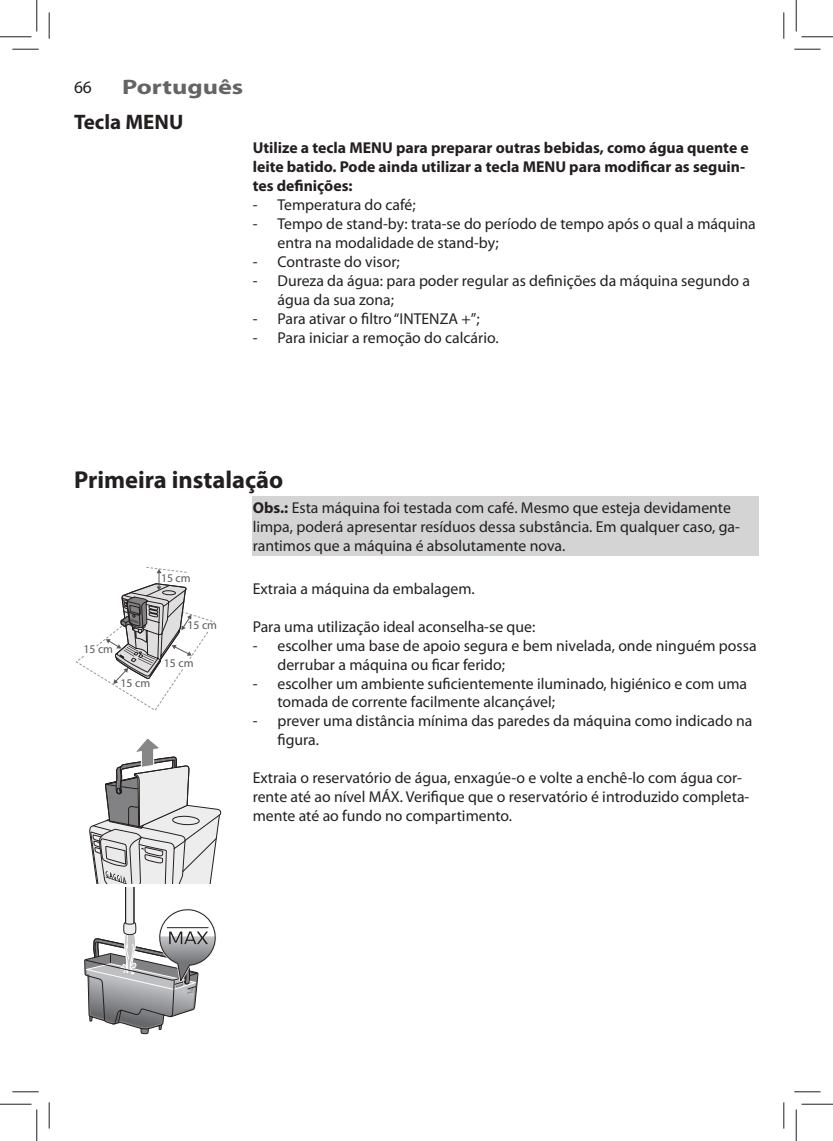
<style>
.page{position:relative;width:833px;height:1141px;background:#fff}
.page>*{position:absolute;margin:0;border:0;box-sizing:border-box;transform-origin:0 0}
.t1{font:700 24.5px "Myriad Pro";color:#241f1f}
.t2{font:700 21px "Myriad Pro";color:#656365;scale:1.25 1}
.t3{font:700 21px "Myriad Pro";color:#241f1f}
.t4{font:17.5px "Myriad Pro";color:#241f1f}
.t5{font:15.75px/18.9px "Myriad Pro";color:#241f1f}
.t6{font:700 15.75px/18.9px "Myriad Pro";color:#241f1f}
.t7{font:500 11.72px "Centrale Sans";color:#5a5758}
.s1{font-weight:700}
</style>
<div class="page">
<div style="left:253px;top:496px;width:506px;height:60px;background:#d5d4d5"></div>
<svg style="left:76px;top:567px;width:139px;height:144px"></svg>
<svg style="left:84px;top:738px;width:137px;height:296px"></svg>
<svg style="left:12px;top:49px;width:27px;height:1px"></svg>
<svg style="left:794px;top:49px;width:26px;height:1px"></svg>
<svg style="left:12px;top:1091px;width:27px;height:1px"></svg>
<svg style="left:794px;top:1091px;width:26px;height:1px"></svg>
<svg style="left:49px;top:12px;width:1px;height:27px"></svg>
<svg style="left:49px;top:1102px;width:1px;height:26px"></svg>
<svg style="left:783px;top:12px;width:1px;height:27px"></svg>
<svg style="left:783px;top:1102px;width:1px;height:26px"></svg>
<hr style="left:0;top:36px;width:32px;height:1px;background:#241f1f">
<hr style="left:801px;top:36px;width:31px;height:1px;background:#241f1f">
<hr style="left:0;top:1103px;width:32px;height:1px;background:#241f1f">
<hr style="left:801px;top:1103px;width:31px;height:1px;background:#241f1f">
<hr style="left:36px;top:0;width:1px;height:32px;background:#241f1f">
<hr style="left:36px;top:1109px;width:1px;height:31px;background:#241f1f">
<hr style="left:795px;top:0;width:1px;height:32px;background:#241f1f">
<hr style="left:795px;top:1109px;width:1px;height:31px;background:#241f1f">
<p class="t4" style="left:74px;top:76px;width:19px">66</p>
<h2 class="t2" style="left:122px;top:73px;width:98px">Português</h2>
<h2 class="t3" style="left:74px;top:109px;width:111px">Tecla MENU</h2>
<p class="t6" style="left:253px;top:138px;width:497px">Utilize a tecla MENU para preparar outras bebidas, como água quente e leite batido. Pode ainda utilizar a tecla MENU para modificar as seguin&shy;tes definições:</p>
<p class="t5" style="left:253px;top:195px;width:164px">- Temperatura do café;</p>
<p class="t5" style="left:277px;top:214px;width:479px;text-indent:-25px">- Tempo de stand-by: trata-se do período de tempo após o qual a máquina entra na modalidade de stand-by;</p>
<p class="t5" style="left:253px;top:252px;width:149px">- Contraste do visor;</p>
<p class="t5" style="left:277px;top:271px;width:474px;text-indent:-25px">- Dureza da água: para poder regular as definições da máquina segundo a água da sua zona;</p>
<p class="t5" style="left:253px;top:308px;width:228px">- Para ativar o filtro “INTENZA +”;</p>
<p class="t5" style="left:253px;top:327px;width:247px">- Para iniciar a remoção do calcário.</p>
<h1 class="t1" style="left:74px;top:464px;width:211px">Primeira instalação</h1>
<p class="t5" style="left:253px;top:498px;width:488px"><span class="s1">Obs.:</span> Esta máquina foi testada com café. Mesmo que esteja devidamente limpa, poderá apresentar resíduos dessa substância. Em qualquer caso, ga&shy;rantimos que a máquina é absolutamente nova.</p>
<p class="t5" style="left:253px;top:578px;width:224px">Extraia a máquina da embalagem.</p>
<p class="t5" style="left:253px;top:616px;width:284px">Para uma utilização ideal aconselha-se que:</p>
<p class="t5" style="left:277px;top:635px;width:480px;text-indent:-25px">- escolher uma base de apoio segura e bem nivelada, onde ninguém possa derrubar a máquina ou ficar ferido;</p>
<p class="t5" style="left:277px;top:673px;width:471px;text-indent:-25px">- escolher um ambiente suficientemente iluminado, higiénico e com uma tomada de corrente facilmente alcançável;</p>
<p class="t5" style="left:277px;top:711px;width:476px;text-indent:-25px">- prever uma distância mínima das paredes da máquina como indicado na figura.</p>
<p class="t5" style="left:253px;top:767px;width:498px">Extraia o reservatório de água, enxagúe-o e volte a enchê-lo com água cor&shy;rente até ao nível MÁX. Verifique que o reservatório é introduzido completa&shy;mente até ao fundo no compartimento.</p>
<p class="t7" style="left:161px;top:570px;width:31px">15 cm</p>
<p class="t7" style="left:187px;top:618px;width:31px">15 cm</p>
<p class="t7" style="left:164px;top:655px;width:31px">15 cm</p>
<p class="t7" style="left:83px;top:641px;width:31px">15 cm</p>
<p class="t7" style="left:121px;top:675px;width:31px">15 cm</p>
</div>
